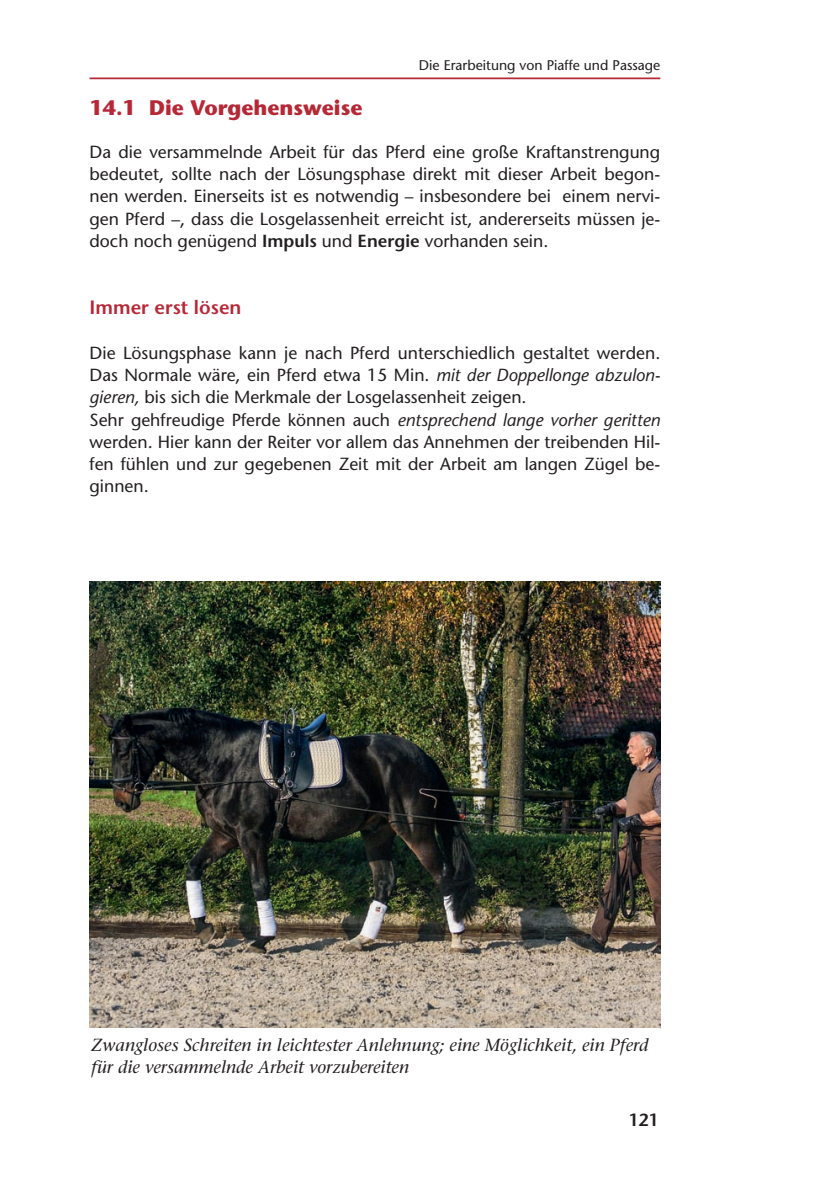
<style>
.page{position:relative;width:833px;height:1190px;background:#fff}
.page>*{position:absolute;margin:0;border:0;box-sizing:border-box;transform-origin:0 0}
.t1{font:700 21px "Stone Sans";color:#b72837}
.t2{font:600 19.25px "Stone Sans";color:#b72837}
.t3{font:17.5px/22.4px "Stone Sans";color:#231f20;text-align:justify}
.t4{font:italic 17.5px/22.4px "Stone Serif";color:#231f20}
.t5{font:600 17.5px "Stone Sans";color:#231f20}
.t6{font:14px "Stone Sans";color:#231f20}
.s1{font-weight:600}
.s2{font-style:italic}
</style>
<div class="page">
<hr style="left:90px;top:77px;width:570px;height:2px;background:#b72837">
<img style="left:89px;top:581px;width:571px;height:447px">
<p class="t6" style="left:419px;top:60px;width:243px">Die Erarbeitung von Piaffe und Passage</p>
<p class="t1" style="left:90px;top:99px;width:274px">14.1 Die Vorgehensweise</p>
<p class="t3" style="left:89px;top:142px;width:572px">Da die versammelnde Arbeit für das Pferd eine große Kraftanstrengung bedeutet, sollte nach der Lösungsphase direkt mit dieser Arbeit begon&shy;nen werden. Einerseits ist es notwendig – insbesondere bei einem nervi&shy;gen Pferd –, dass die Losgelassenheit erreicht ist, andererseits müssen je&shy;doch noch genügend <span class="s1">Impuls</span> und <span class="s1">Energie</span> vorhanden sein.</p>
<p class="t2" style="left:90px;top:300px;width:153px">Immer erst lösen</p>
<p class="t3" style="left:90px;top:343px;width:572px;text-align:left">Die Lösungsphase kann je nach Pferd unterschiedlich gestaltet werden.<br>Das Normale wäre, ein Pferd etwa 15 Min. <span class="s2">mit der Doppel longe abzulon&shy;gieren,</span> bis sich die Merkmale der Losgelassenheit zeigen.<br>Sehr gehfreudige Pferde können auch <span class="s2">entsprechend lange vorher geritten </span>werden. Hier kann der Reiter vor allem das Annehmen der treibenden Hil&shy;fen fühlen und zur gegebenen Zeit mit der Arbeit am langen Zügel be&shy;ginnen.</p>
<p class="t4" style="left:91px;top:1035px;width:558px">Zwangloses Schreiten in leichtester Anlehnung; eine Möglichkeit, ein Pferd für die versammelnde Arbeit vorzubereiten</p>
<p class="t5" style="left:628px;top:1113px;width:32px">121</p>
</div>
